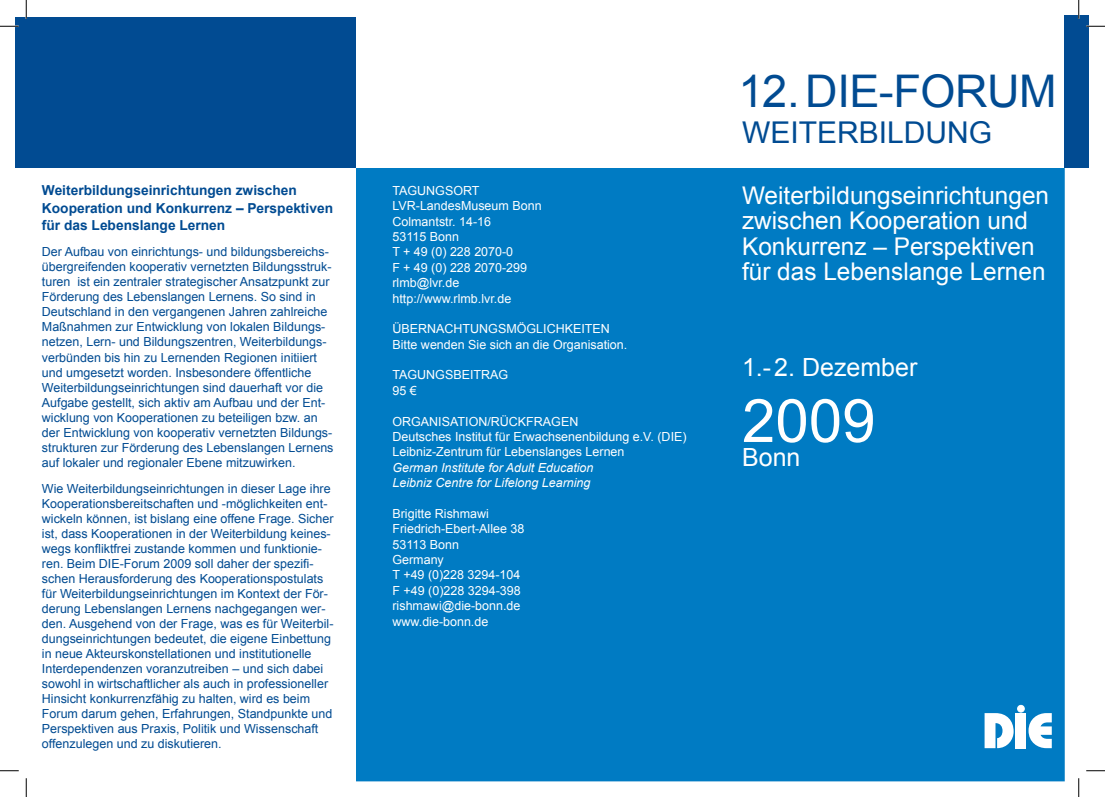
<style>
.page{position:relative;width:1105px;height:797px;background:#fff}
.page>*{position:absolute;margin:0;border:0;box-sizing:border-box;transform-origin:0 0}
.t1{font:60px "Arial";color:#fff}
.t2{font:45px "Arial";letter-spacing:-.01em;color:#014b92}
.t3{font:30px "Arial";color:#014b92}
.t4{font:25px "Arial";color:#fff}
.t5{font:24.38px/25.6px "Arial";color:#fff}
.t6{font:700 13.75px/17.5px "Arial";color:#014b92}
.t7{font:12.5px/15px "Arial";color:#014b92}
.t8{font:12.5px/15.4px "Arial";color:#fff}
.t9{font:italic 12.5px/15.4px "Arial";color:#fff}
</style>
<div class="page">
<div style="left:1064px;top:16px;width:25px;height:152px;background:#014b92"></div>
<div style="left:357px;top:169px;width:707px;height:611px;background:#007bc3"></div>
<div style="left:16px;top:17px;width:340px;height:151px;background:#014b92"></div>
<svg style="left:984px;top:713px;width:30px;height:35px"></svg>
<div style="left:1015px;top:713px;width:11px;height:35px;background:#fff"></div>
<svg style="left:1028px;top:713px;width:24px;height:35px"></svg>
<div style="left:1017px;top:705px;width:7px;height:7px;background:#fff;border-radius:50%"></div>
<div style="left:1017px;top:705px;width:7px;height:7px;border:1px solid #fff;border-radius:50%"></div>
<svg style="left:0;top:25px;width:19px;height:2px"></svg>
<svg style="left:1086px;top:25px;width:19px;height:2px"></svg>
<svg style="left:0;top:770px;width:19px;height:1px"></svg>
<svg style="left:1086px;top:770px;width:19px;height:1px"></svg>
<svg style="left:25px;top:0;width:2px;height:19px"></svg>
<svg style="left:25px;top:778px;width:2px;height:19px"></svg>
<svg style="left:1078px;top:0;width:1px;height:19px"></svg>
<svg style="left:1078px;top:778px;width:1px;height:19px"></svg>
<p class="t6" style="left:42px;top:182px;width:293px">Weiterbildungseinrichtungen zwischen<br>Kooperation und Konkurrenz – Perspektiven für das Lebenslange Lernen</p>
<p class="t7" style="left:42px;top:245px;width:293px">Der Aufbau von einrichtungs- und bildungsbereichs&shy;übergreifenden kooperativ vernetzten Bildungsstruk&shy;turen ist ein zentraler strategischer Ansatzpunkt zur Förderung des Lebenslangen Lernens. So sind in Deutschland in den vergangenen Jahren zahlreiche Maßnahmen zur Entwicklung von lokalen Bildungs&shy;netzen, Lern- und Bildungszentren, Weiterbildungs&shy;verbünden bis hin zu Lernenden Regionen initiiert und umgesetzt worden. Insbesondere öffentliche Weiterbildungseinrichtungen sind dauerhaft vor die Aufgabe gestellt, sich aktiv am Aufbau und der Ent&shy;wicklung von Kooperationen zu beteiligen bzw. an der Entwicklung von kooperativ vernetzten Bildungs&shy;strukturen zur Förderung des Lebenslangen Lernens auf lokaler und regionaler Ebene mitzuwirken.</p>
<p class="t7" style="left:42px;top:481px;width:293px">Wie Weiterbildungseinrichtungen in dieser Lage ihre Kooperationsbereitschaften und -möglichkeiten ent&shy;wickeln können, ist bislang eine offene Frage. Sicher ist, dass Kooperationen in der Weiterbildung keines&shy;wegs konfliktfrei zustande kommen und funktionie&shy;ren. Beim DIE-Forum 2009 soll daher der spezifi&shy;schen Herausforderung des Kooperationspostulats für Weiterbildungseinrichtungen im Kontext der För&shy;derung Lebenslangen Lernens nachgegangen wer&shy;den. Ausgehend von der Frage, was es für Weiterbil&shy;dungseinrichtungen bedeutet, die eigene Einbettung in neue Akteurskonstellationen und institutionelle Interdependenzen voranzutreiben – und sich dabei sowohl in wirtschaftlicher als auch in professioneller Hinsicht konkurrenzfähig zu halten, wird es beim Forum darum gehen, Erfahrungen, Standpunkte und Perspektiven aus Praxis, Politik und Wissenschaft offenzulegen und zu diskutieren.</p>
<p class="t8" style="left:392px;top:183px;width:151px">TAGUNGSORT<br>LVR-LandesMuseum Bonn<br>Colmantstr. 14-16<br>53115 Bonn<br>T + 49 (0) 228 2070-0<br>F + 49 (0) 228 2070-299 rlmb@lvr.de http://www.rlmb.lvr.de</p>
<p class="t8" style="left:392px;top:321px;width:236px">ÜBERNACHTUNGSMÖGLICHKEITEN<br>Bitte wenden Sie sich an die Organisation.</p>
<p class="t8" style="left:392px;top:367px;width:26px">Tagungsbeitrag<br>95 €</p>
<p class="t8" style="left:392px;top:413px;width:296px">ORGANISATION/RÜCKFRAGEN<br>Deutsches Institut für Erwachsenenbildung e.V. (DIE)<br>Leibniz-Zentrum für Lebenslanges Lernen</p>
<p class="t9" style="left:392px;top:460px;width:203px">German Institute for Adult Education<br>Leibniz Centre for Lifelong Learning</p>
<p class="t8" style="left:392px;top:506px;width:133px">Brigitte Rishmawi<br>Friedrich-Ebert-Allee 38<br>53113 Bonn<br>Germany<br>T +49 (0)228 3294-104<br>F +49 (0)228 3294-398 rishmawi@die-bonn.de www.die-bonn.de</p>
<h2 class="t2" style="left:738px;top:61px;width:320px">12.DIE-FORUM</h2>
<h3 class="t3" style="left:742px;top:113px;width:252px">WEITERBILDUNG</h3>
<h3 class="t5" style="left:742px;top:182px;width:309px">Weiterbildungseinrichtungen zwischen Kooperation und<br>Konkurrenz – Perspektiven für das Lebenslange Lernen</h3>
<h3 class="t4" style="left:742px;top:351px;width:177px">1.-2. Dezember</h3>
<h1 class="t1" style="left:742px;top:381px;width:135px">2009</h1>
<h3 class="t4" style="left:742px;top:440px;width:60px">Bonn</h3>
</div>
